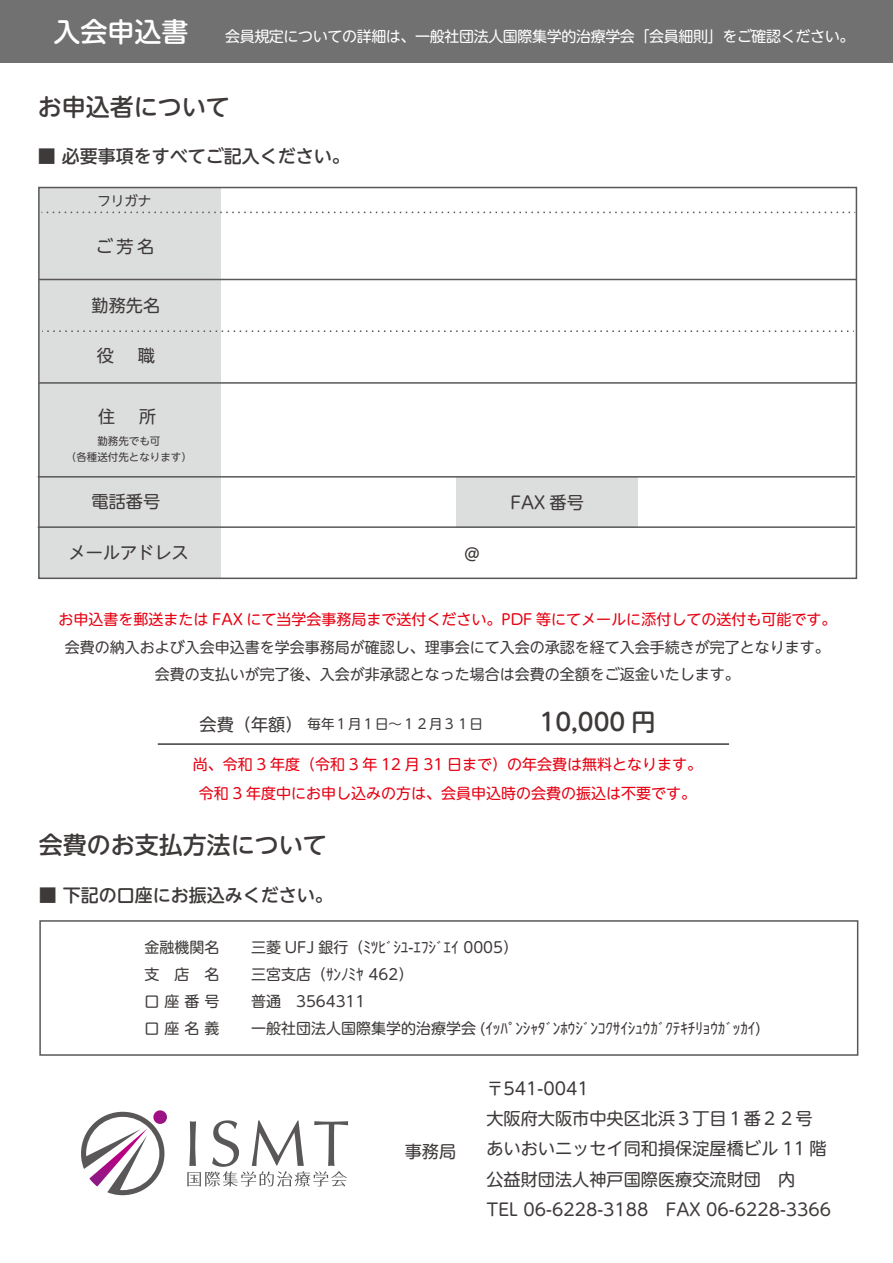
<style>
.page{position:relative;width:893px;height:1263px;background:#fff}
.page>*{position:absolute;margin:0;border:0;box-sizing:border-box;transform-origin:0 0}
.t1{font:500 27px "UD Shin M Go Pro";color:#fff}
.t2{font:500 24px "UD Shin M Go Pro";color:#3e3a39}
.t3{font:500 18px "UD Shin M Go Pro";color:#3e3a39}
.t4{font:17.1px/30px "UD Shin M Go Pro";color:#3e3a39}
.t5{font:15px/27px "UD Shin M Go Pro";color:#3e3a39;text-align:center}
.t6{font:15px/28.5px "UD Shin M Go Pro";color:#e60012;text-align:center}
.t7{font:15px "UD Shin M Go Pro";letter-spacing:-.025em;color:#fff}
.t8{font:13.5px "UD Shin M Go Pro";color:#3e3a39}
.t9{font:10.5px/16.5px "UD Shin M Go Pro";color:#3e3a39;text-align:center}
.s1{font-size:17.1px}
</style>
<div class="page">
<div style="left:457px;top:477px;width:181px;height:51px;background:#dcdddd"></div>
<div style="left:39px;top:188px;width:181px;height:390px;background:#dcdddd"></div>
<div style="left:0;top:0;width:893px;height:62px;background:#727171"></div>
<div style="left:38px;top:187px;width:819px;height:392px;border:2px solid #595757"></div>
<hr style="left:39px;top:279px;width:817px;height:1px;background:#595757">
<svg style="left:41px;top:212px;width:814px;height:1px"></svg>
<svg style="left:42px;top:330px;width:812px;height:2px"></svg>
<hr style="left:39px;top:382px;width:817px;height:2px;background:#595757">
<hr style="left:38px;top:526px;width:817px;height:2px;background:#595757">
<hr style="left:38px;top:476px;width:817px;height:2px;background:#595757">
<hr style="left:158px;top:743px;width:571px;height:2px;background:#3e3a39">
<svg style="left:153px;top:1110px;width:14px;height:14px"></svg>
<svg style="left:187px;top:1120px;width:161px;height:66px"></svg>
<svg style="left:81px;top:1112px;width:83px;height:83px"></svg>
<div style="left:39px;top:920px;width:819px;height:136px;border:2px solid #595757"></div>
<h1 class="t1" style="left:54px;top:10px;width:136px">入会申込書</h1>
<p class="t7" style="left:225px;top:25px;width:631px">会員規定についての詳細は、一般社団法人国際集学的治療学会「会員細則」をご確認ください。</p>
<h2 class="t2" style="left:38px;top:88px;width:194px">お申込者について</h2>
<p class="t3" style="left:38px;top:142px;width:313px">■ 必要事項をすべてご記入ください。</p>
<p class="t8" style="left:97px;top:190px;width:55px">フリガナ</p>
<p class="t4" style="left:96px;top:230px;width:60px">ご芳名</p>
<p class="t4" style="left:92px;top:290px;width:70px">勤務先名</p>
<p class="t4" style="left:97px;top:340px;width:60px">役　職</p>
<p class="t4" style="left:98px;top:401px;width:60px">住　所</p>
<p class="t9" style="left:66px;top:432px;width:127px">勤務先でも可<br>（各種送付先となります）</p>
<p class="t4" style="left:92px;top:486px;width:70px">電話番号</p>
<p class="t4" style="left:510px;top:487px;width:75px">FAX 番号</p>
<p class="t4" style="left:68px;top:536px;width:122px">メールアドレス</p>
<p class="t4" style="left:463px;top:538px;width:19px">＠</p>
<p class="t6" style="left:59px;top:604px;width:779px">お申込書を郵送または FAX にて当学会事務局まで送付ください。PDF 等にてメールに添付しての送付も可能です。</p>
<p class="t5" style="left:65px;top:633px;width:767px">会費の納入および入会申込書を学会事務局が確認し、理事会にて入会の承認を経て入会手続きが完了となります。会費の支払いが完了後、入会が非承認となった場合は会費の全額をご返金いたします。</p>
<p class="t8" style="left:200px;top:713px;width:285px"><span class="s1">会費（年額）</span>　毎年１月１日～１２月３１日</p>
<h2 class="t2" style="left:539px;top:702px;width:117px">10,000 円</h2>
<p class="t6" style="left:193px;top:749px;width:511px">尚、令和 3 年度（令和 3 年 12 月 31 日まで）の年会費は無料となります。令和 3 年度中にお申し込みの方は、会員申込時の会費の振込は不要です。</p>
<h2 class="t2" style="left:39px;top:825px;width:290px">会費のお支払方法について</h2>
<p class="t3" style="left:39px;top:880px;width:295px">■ 下記の口座にお振込みください。</p>
<p class="t5" style="left:144px;top:932px;width:76px;text-align:justify">金融機関名支　店　名口 座 番 号口 座 名 義</p>
<p class="t5" style="left:251px;top:932px;width:511px;text-align:left">三菱 UFJ 銀行（ﾐﾂﾋﾞｼﾕ-ｴﾌｼﾞｴｲ 0005）<br>三宮支店（ｻﾝﾉﾐﾔ 462）　<br>普通　3564311<br>一般社団法人国際集学的治療学会 (ｲｯﾊﾟﾝｼｬﾀﾞﾝﾎｳｼﾞﾝｺｸｻｲｼｭｳｶﾞｸﾃｷﾁﾘｮｳｶﾞｯｶｲ)</p>
<p class="t4" style="left:405px;top:1136px;width:53px">事務局</p>
<p class="t4" style="left:486px;top:1073px;width:346px">〒541-0041<br>大阪府大阪市中央区北浜３丁目１番２２号あいおいニッセイ同和損保淀屋橋ビル 11 階公益財団法人神戸国際医療交流財団　内　<br>TEL 06-6228-3188　FAX 06-6228-3366</p>
</div>
